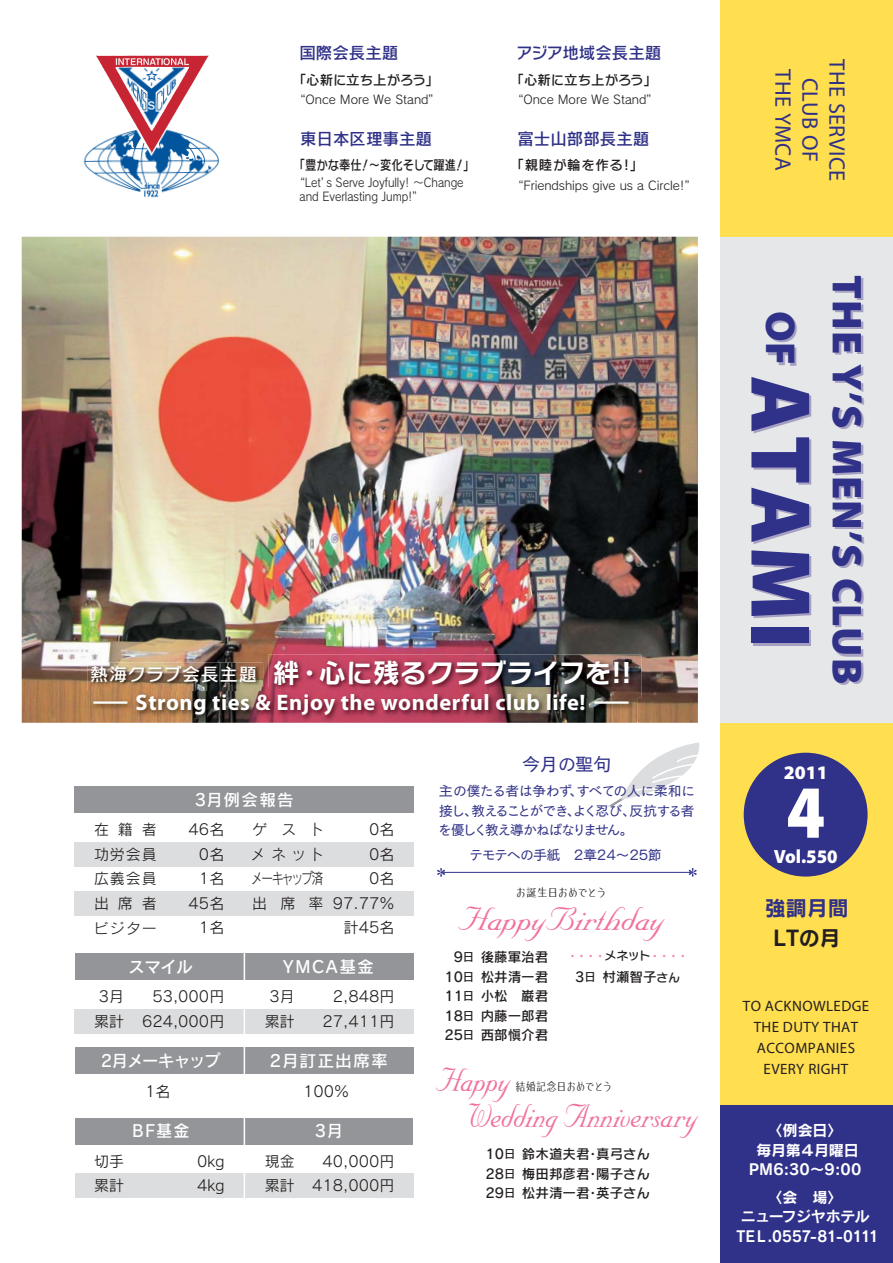
<style>
.page{position:relative;width:893px;height:1263px;background:#fff}
.page>*{position:absolute;margin:0;border:0;box-sizing:border-box;transform-origin:0 0}
.t1{font:900 85.5px "Myriad Pro";letter-spacing:.025em;color:#303188}
.t2{font:900 75.6px "Myriad Pro";color:#fff;scale:.9 1}
.t3{font:900 42px "Myriad Pro";letter-spacing:.025em;color:#303188}
.t4{font:39px/36px "Nuptial Script";letter-spacing:-.015em;color:#f1719d;scale:.85 1}
.t5{font:39px "Nuptial Script";letter-spacing:-.015em;color:#f1719d}
.t6{font:27px "Rodin NTLG Pro B 90 pv RKSJ H";letter-spacing:-.005em;color:#fff}
.t7{font:700 22.5px "Myriad Pro";letter-spacing:.025em;color:#fff}
.t8{font:22.5px "Myriad Pro";letter-spacing:.015em;color:#303188}
.t9{font:21px "Rodin NTLG Pro B 90 pv RKSJ H";color:#303188}
.t10{font:21px "Rodin NTLG Pro B 90 pv RKSJ H";color:#231f20}
.t11{font:900 19.2px "Myriad Pro";color:#fff;scale:.95 1}
.t12{font:900 19.2px "Myriad Pro";color:#fff}
.t13{font:18px "New Cezanne Pro M 90 pv RKSJ H";letter-spacing:-.01em;color:#303188}
.t14{font:16.5px "Rodin NTLG Pro DB 90 pv RKSJ H";color:#303188}
.t15{font:16.5px "Rodin Pro DB 90 pv RKSJ H";letter-spacing:.06em;color:#fff}
.t16{font:16.5px "Rodin Pro DB 90 pv RKSJ H";letter-spacing:-.075em;color:#fff}
.t17{font:15px/24.6px "Rodin Pro M 90 pv RKSJ H";color:#231f20;text-align:right}
.t18{font:15px/21px "Myriad Pro";letter-spacing:.025em;color:#231f20;text-align:center}
.t19{font:15px/19.5px "Rodin Pro B 90 pv RKSJ H";letter-spacing:-.045em;color:#fff;text-align:center}
.t20{font:15px/19.5px "Rodin Pro B 90 pv RKSJ H";letter-spacing:-.025em;color:#fff;text-align:center}
.t21{font:13.5px/19.5px "Rodin NTLG Pro DB 90 pv RKSJ H";color:#231f20;text-align:justify}
.t22{font:13.5px/19.5px "New Cezanne Pro M 90 pv RKSJ H";letter-spacing:-.05em;color:#303188;text-align:justify}
.t23{font:13.5px "Rodin NTLG Pro DB 90 pv RKSJ H";color:#231f20;scale:.84 1}
.t24{font:13.5px "New Cezanne Pro M 90 pv RKSJ H";color:#303188}
.t25{font:13.5px/20.9px "Rodin NTLG Pro DB 90 pv RKSJ H";color:#f386a4}
.t26{font:13.5px "Rodin NTLG Pro DB 90 pv RKSJ H";letter-spacing:.05em;color:#231f20}
.t27{font:12px "Rodin NTLG Pro M 90 pv RKSJ H";color:#231f20}
.t28{font:12px/14.2px "Rodin NTLG Pro M 90 pv RKSJ H";color:#231f20;scale:.9 1}
.t29{font:12px "Budo Std L 90 pv RKSJ H";letter-spacing:-.065em;color:#231f20;scale:.85 1}
.t30{font:12px "Budo Std L 90 pv RKSJ H";letter-spacing:-.065em;color:#231f20;scale:.9 1}
.s1{font-family:"Rodin NTLG Pro DB 90 pv RKSJ H";font-size:18px}
.s2{font-size:11.25px}
.s3{font-size:12px;color:#231f20}
.s4{color:#231f20}
.s5{font-size:11.25px;color:#231f20}
.s6{font-size:12px}
</style>
<div class="page">
<div style="left:721px;top:237px;width:172px;height:501px;background:#e6e7e8"></div>
<div style="left:721px;top:723px;width:172px;height:395px;background:#ffde4f"></div>
<div style="left:721px;top:1106px;width:172px;height:157px;background:#303188"></div>
<div style="left:721px;top:0;width:172px;height:237px;background:#ffde4f"></div>
<img style="left:22px;top:237px;width:676px;height:486px">
<div style="left:744px;top:753px;width:123px;height:124px;background:#303188;border-radius:50%"></div>
<svg style="left:607px;top:742px;width:92px;height:65px"></svg>
<img style="left:88px;top:663px;width:175px;height:27px">
<img style="left:269px;top:655px;width:372px;height:42px">
<img style="left:83px;top:149px;width:136px;height:49px">
<img style="left:92px;top:55px;width:120px;height:101px">
<img style="left:89px;top:687px;width:548px;height:36px">
<img style="left:89px;top:687px;width:174px;height:3px">
<img style="left:269px;top:687px;width:368px;height:10px">
<hr style="left:93px;top:701px;width:34px;height:3px;background:#fff">
<hr style="left:594px;top:701px;width:34px;height:3px;background:#fff">
<div style="left:75px;top:1009px;width:339px;height:25px;background:#dcddde"></div>
<div style="left:75px;top:842px;width:339px;height:24px;background:#dcddde"></div>
<div style="left:75px;top:891px;width:339px;height:25px;background:#dcddde"></div>
<div style="left:75px;top:786px;width:339px;height:26px;background:#939598"></div>
<div style="left:75px;top:1118px;width:171px;height:26px;background:#939598"></div>
<div style="left:75px;top:954px;width:170px;height:26px;background:#939598"></div>
<div style="left:244px;top:954px;width:170px;height:26px;background:#939598"></div>
<div style="left:75px;top:1048px;width:170px;height:26px;background:#939598"></div>
<div style="left:244px;top:1048px;width:170px;height:26px;background:#939598"></div>
<div style="left:76px;top:1173px;width:174px;height:25px;background:#dcddde"></div>
<div style="left:245px;top:1118px;width:168px;height:26px;background:#939598"></div>
<div style="left:247px;top:1173px;width:167px;height:25px;background:#dcddde"></div>
<hr style="left:244px;top:952px;width:1px;height:253px;background:#fff">
<hr style="left:441px;top:872px;width:252px;height:1px;background:#303188">
<svg style="left:437px;top:868px;width:8px;height:9px"></svg>
<svg style="left:688px;top:868px;width:9px;height:9px"></svg>
<p class="t14" style="left:299px;top:47px;width:101px">国際会長主題</p>
<p class="t14" style="left:516px;top:47px;width:147px">アジア地域会長主題</p>
<p class="t21" style="left:293px;top:72px;width:148px">「心新に立ち上がろう」</p>
<p class="t27" style="left:293px;top:95px;width:149px">“Once More We Stand”</p>
<p class="t21" style="left:510px;top:72px;width:148px">「心新に立ち上がろう」</p>
<p class="t27" style="left:511px;top:95px;width:149px">“Once More We Stand”</p>
<p class="t14" style="left:300px;top:133px;width:134px">東日本区理事主題</p>
<p class="t14" style="left:517px;top:133px;width:134px">富士山部部長主題</p>
<p class="t23" style="left:294px;top:160px;width:217px">「豊かな奉仕！～変化そして躍進！」</p>
<p class="t28" style="left:299px;top:177px;width:184px;text-indent:-5px">“Let’s Serve Joyfully! ～Change and Everlasting Jump!”</p>
<p class="t26" style="left:510px;top:160px;width:134px">「親睦が輪を作る!」</p>
<p class="t27" style="left:511px;top:181px;width:187px">“Friendships give us a Circle!”</p>
<h3 class="t6" style="left:90px;top:662px;width:543px"><span class="s1">熱海クラブ会長主題</span> 絆・心に残るクラブライフを!!</h3>
<h3 class="t7" style="left:136px;top:694px;width:451px">Strong ties &amp; Enjoy the wonderful club life!</h3>
<p class="t15" style="left:195px;top:794px;width:100px">3月例会報告</p>
<p class="t17" style="left:189px;top:819px;width:37px">46名<br>0名<br>1名<br>45名<br>1名</p>
<p class="t17" style="left:333px;top:819px;width:63px">0名<br>0名<br>0名<br>97.77％計45名</p>
<p class="t17" style="left:94px;top:819px;width:65px;text-align:justify">在籍者功労会員広義会員出席者ビジター</p>
<p class="t17" style="left:250px;top:819px;width:75px;text-align:justify">ゲストメネットメーキャップ済出席率</p>
<p class="t15" style="left:128px;top:961px;width:65px">スマイル</p>
<p class="t15" style="left:283px;top:961px;width:92px">YMCA基金</p>
<p class="t17" style="left:94px;top:987px;width:32px;text-align:center">3月累計</p>
<p class="t17" style="left:142px;top:987px;width:84px">53,000円<br>624,000円</p>
<p class="t17" style="left:265px;top:987px;width:31px;text-align:center">3月累計</p>
<p class="t17" style="left:322px;top:987px;width:73px">2,848円<br>27,411円</p>
<p class="t16" style="left:101px;top:1055px;width:121px">2月メーキャップ</p>
<p class="t15" style="left:269px;top:1055px;width:120px">2月訂正出席率</p>
<p class="t17" style="left:145px;top:1081px;width:27px">1名</p>
<p class="t17" style="left:303px;top:1081px;width:48px">100％</p>
<p class="t15" style="left:132px;top:1125px;width:59px">BF基金</p>
<p class="t15" style="left:315px;top:1125px;width:30px">3月</p>
<p class="t13" style="left:522px;top:757px;width:91px">今月の聖句</p>
<p class="t22" style="left:438px;top:783px;width:258px">主の僕たる者は争わず、すべての人に柔和に接し、教えることができ、よく忍び、反抗する者を優しく教え導かねばなりません。</p>
<p class="t24" style="left:470px;top:850px;width:194px">テモテへの手紙　2章24～25節</p>
<p class="t30" style="left:515px;top:888px;width:103px">お誕生日おめでとう</p>
<h3 class="t5" style="left:458px;top:893px;width:208px">HappyBirthday</h3>
<p class="t21" style="left:444px;top:949px;width:31px;text-indent:9px">9<span class="s2">日</span>10<span class="s2">日</span>11<span class="s2">日</span>18<span class="s2">日</span>25<span class="s2">日</span></p>
<p class="t21" style="left:481px;top:949px;width:69px">後藤軍治君松井清一君小松　巌君内藤一郎君西部愼介君</p>
<p class="t25" style="left:575px;top:947px;width:116px;text-indent:-10px">・・・・<span class="s3">メネット</span>・・・・<br><span class="s4">3</span><span class="s5">日</span></p>
<p class="t21" style="left:602px;top:969px;width:79px">村瀬智子<span class="s6">さん</span></p>
<h3 class="t4" style="left:469px;top:1059px;width:271px;text-indent:-33px">Happy<br>Wedding Anniversary</h3>
<p class="t29" style="left:515px;top:1082px;width:116px">結婚記念日おめでとう</p>
<p class="t17" style="left:94px;top:1151px;width:31px;text-align:left">切手累計</p>
<p class="t17" style="left:182px;top:1151px;width:47px;text-align:left">　0kｇ　4kｇ</p>
<p class="t17" style="left:265px;top:1151px;width:31px;text-align:left">現金累計</p>
<p class="t17" style="left:312px;top:1151px;width:84px">40,000円<br>418,000円</p>
<p class="t21" style="left:522px;top:1146px;width:129px">鈴木道夫君・真弓さん梅田邦彦君・陽子さん松井清一君・英子さん</p>
<p class="t21" style="left:486px;top:1146px;width:31px">10<span class="s2">日</span>28<span class="s2">日</span>29<span class="s2">日</span></p>
<h3 class="t8" style="left:796px;top:69px;width:104px;rotate:90deg">THE YMCA</h3>
<h3 class="t8" style="left:823px;top:78px;width:85px;rotate:90deg">CLUB OF</h3>
<h3 class="t8" style="left:850px;top:59px;width:123px;rotate:90deg">THE SERVICE</h3>
<h1 class="t1" style="left:831px;top:311px;width:339px;rotate:90deg"><sup>OF</sup> ATAMI</h1>
<h3 class="t3" style="left:872px;top:275px;width:411px;rotate:90deg">THE Y’S MEN’S CLUB</h3>
<p class="t12" style="left:784px;top:761px;width:46px">2011</p>
<h2 class="t2" style="left:786px;top:767px;width:45px">4</h2>
<p class="t11" style="left:774px;top:846px;width:69px">Vol.550</p>
<h3 class="t9" style="left:765px;top:900px;width:85px">強調月間</h3>
<h3 class="t10" style="left:769px;top:930px;width:73px">ＬＴの月</h3>
<p class="t18" style="left:743px;top:995px;width:128px">TO ACKNOWLEDGE<br>THE DUTY THAT<br>ACCOMPANIES<br>EVERY RIGHT</p>
<p class="t20" style="left:749px;top:1123px;width:114px">〈例会日〉<br>毎月第４月曜日<br>PM6:30～9:00</p>
<p class="t19" style="left:736px;top:1190px;width:144px">〈会　場〉<br>ニューフジヤホテル<br>TEＬ.0557-81-0111</p>
</div>
